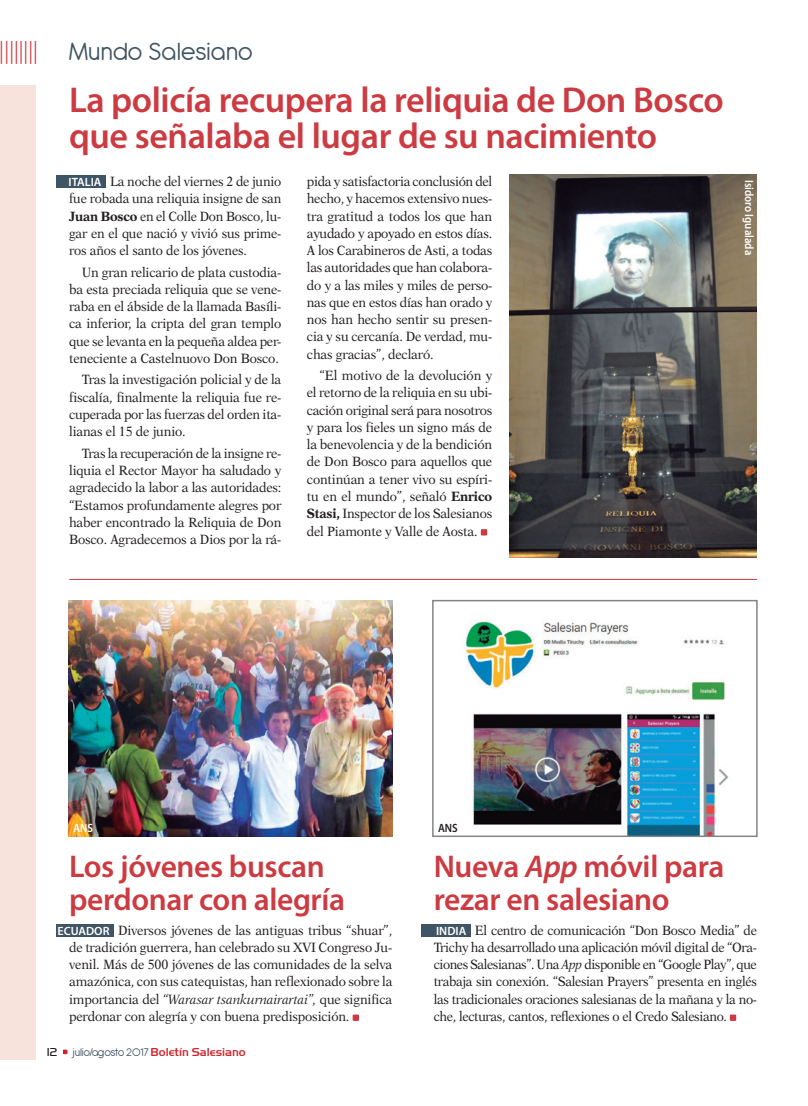
<style>
.page{position:relative;width:808px;height:1106px;background:#fff}
.page>*{position:absolute;margin:0;border:0;box-sizing:border-box;transform-origin:0 0}
.t1{font:600 36px/36px "Myriad Pro";letter-spacing:-.01em;color:#cd3b42}
.t2{font:600 31.5px/33px "Myriad Pro";letter-spacing:-.01em;color:#cd3b42}
.t3{font:27px "Antipasto";letter-spacing:-.01em;color:#3f5464}
.t4{font:13.5px/17.2px "New Aster LT Std";letter-spacing:-.01em;color:#231f20;text-align:justify;scale:.93 1}
.t5{font:13.5px/17.2px "New Aster LT Std";letter-spacing:-.01em;color:#231f20;text-align:justify;scale:.92 1}
.t6{font:12px "Antipasto";letter-spacing:-.015em;color:#3f5464}
.t7{font:600 12px "Myriad Pro";color:#fff}
.t8{font:600 12px "Myriad Pro";color:#fff;scale:.9 1}
.t9{font:600 12px "Myriad Pro";color:#231f20;scale:.9 1}
.t10{font:300 12px "Handel Gothic EF";color:#231f20}
.s1{font-weight:200;font-size:36px;color:#cd3b42}
.s2{font-weight:700}
.s3{font-style:italic}
.s4{font-family:"Handel Gothic EF";font-weight:500;color:#d1232a}
</style>
<div class="page">
<img style="left:509px;top:175px;width:248px;height:382px">
<div style="left:0;top:85px;width:36px;height:974px;background:#f7e2dc"></div>
<svg style="left:481px;top:529px;width:6px;height:6px"></svg>
<div style="left:56px;top:175px;width:50px;height:12px;background:#3f5464"></div>
<hr style="left:69px;top:579px;width:688px;height:1px;background:#cd3b42">
<svg style="left:353px;top:1014px;width:6px;height:6px"></svg>
<svg style="left:730px;top:1014px;width:6px;height:6px"></svg>
<div style="left:56px;top:924px;width:58px;height:13px;background:#3f5464"></div>
<img style="left:68px;top:600px;width:324px;height:236px">
<img style="left:465px;top:619px;width:264px;height:215px">
<div style="left:432px;top:600px;width:326px;height:237px;border:2px solid #828487"></div>
<div style="left:421px;top:924px;width:50px;height:13px;background:#3f5464"></div>
<svg style="left:63px;top:1049px;width:4px;height:5px"></svg>
<h3 class="t3" style="left:0;top:36px;width:255px"><span class="s1">IIIIIIII</span> Mundo Salesiano</h3>
<h1 class="t1" style="left:69px;top:81px;width:656px">La policía recupera la reliquia de Don Bosco que señalaba el lugar de su nacimiento</h1>
<p class="t5" style="left:69px;top:173px;width:232px;text-indent:41px">La noche del viernes 2 de junio fue robada una reliquia insigne de san <span class="s2">Juan Bosco</span> en el Colle Don Bosco, lu&shy;gar en el que nació y vivió sus prime&shy;ros años el santo de los jóvenes.</p>
<p class="t4" style="left:69px;top:263px;width:230px;text-indent:13px">Un gran relicario de plata custodia&shy;ba esta preciada reliquia que se vene&shy;raba en el ábside de la llamada Basíli&shy;ca inferior, la cripta del gran templo que se levanta en la pequeña aldea per&shy;teneciente a Castelnuovo Don Bosco.</p>
<p class="t4" style="left:69px;top:371px;width:230px;text-indent:13px">Tras la investigación policial y de la fiscalía, finalmente la reliquia fue re&shy;cuperada por las fuerzas del orden ita&shy;lianas el 15 de junio.</p>
<p class="t4" style="left:69px;top:444px;width:230px;text-indent:13px">Tras la recuperación de la insigne re&shy;liquia el Rector Mayor ha saludado y agradecido la labor a las autoridades: “Estamos profundamente alegres por haber encontrado la Reliquia de Don Bosco. Agradecemos a Dios por la rá-</p>
<p class="t4" style="left:307px;top:173px;width:201px">pida y satisfactoria conclusión del hecho, y hacemos extensivo nues&shy;tra gratitud a todos los que han ayudado y apoyado en estos días.<br>A los Carabineros de Asti, a todas las autoridades que han colabora&shy;do y a las miles y miles de perso&shy;nas que en estos días han orado y nos han hecho sentir su presen&shy;cia y su cercanía. De verdad, mu&shy;chas gracias”, declaró.</p>
<p class="t4" style="left:307px;top:367px;width:201px;text-indent:13px">“El motivo de la devolución y el retorno de la reliquia en su ubi&shy;cación original será para nosotros y para los fieles un signo más de la benevolencia y de la bendición de Don Bosco para aquellos que continúan a tener vivo su espíri&shy;tu en el mundo”, señaló <span class="s2">Enrico Stasi,</span> Inspector de los Salesianos del Piamonte y Valle de Aosta.</p>
<p class="t7" style="left:69px;top:174px;width:34px">ITALIA</p>
<p class="t8" style="left:757px;top:180px;width:85px;rotate:90deg">Isidoro Igualada</p>
<p class="t8" style="left:73px;top:820px;width:23px">ANS</p>
<p class="t9" style="left:438px;top:820px;width:23px">ANS</p>
<h2 class="t2" style="left:69px;top:849px;width:277px">Los jóvenes buscan perdonar con alegría</h2>
<h2 class="t2" style="left:434px;top:849px;width:292px">Nueva <span class="s3">App</span> móvil para rezar en salesiano</h2>
<p class="t7" style="left:58px;top:923px;width:53px">ECUADOR</p>
<p class="t4" style="left:69px;top:921px;width:349px;text-indent:49px">Diversos jóvenes de las antiguas tribus “shuar”, de tradición guerrera, han celebrado su XVI Congreso Ju&shy;venil. Más de 500 jóvenes de las comunidades de la selva amazónica, con sus catequistas, han reflexionado sobre la importancia del <span class="s3">“Warasar tsankurnairartai”,</span> que significa perdonar con alegría y con buena predisposición.</p>
<p class="t5" style="left:434px;top:921px;width:353px;text-indent:41px">El centro de comunicación “Don Bosco Media” de Trichy ha desarrollado una aplicación móvil digital de “Ora&shy;ciones Salesianas”. Una <span class="s3">App</span> disponible en “Google Play”, que trabaja sin conexión. “Salesian Prayers” presenta en inglés las tradicionales oraciones salesianas de la mañana y la no&shy;che, lecturas, cantos, reflexiones o el Credo Salesiano.</p>
<p class="t7" style="left:436px;top:923px;width:32px">INDIA</p>
<p class="t10" style="left:47px;top:1044px;width:12px">12</p>
<p class="t6" style="left:73px;top:1045px;width:174px">julio/agosto 2017<span class="s4">Boletín Salesiano</span></p>
</div>
